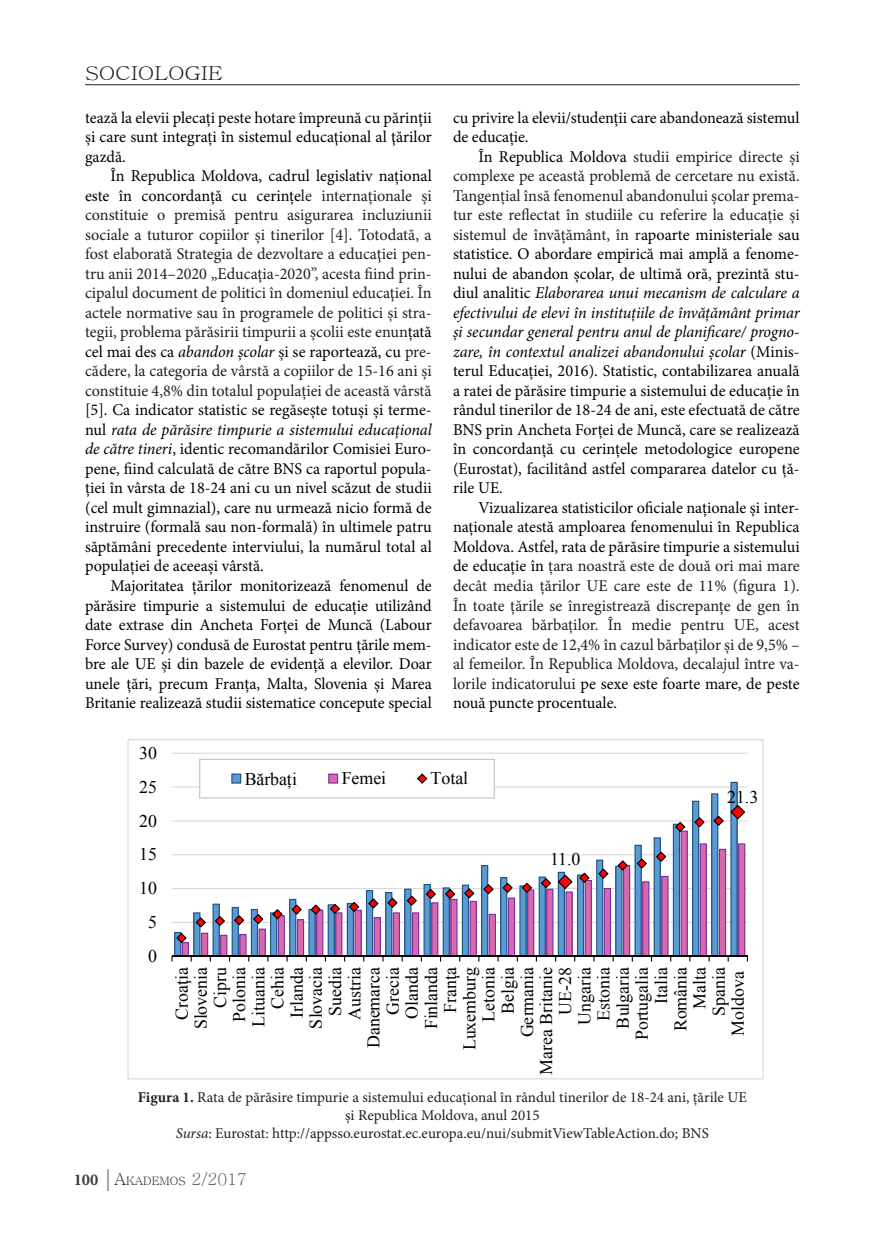
<style>
.page{position:relative;width:872px;height:1234px;background:#fff}
.page>*{position:absolute;margin:0;border:0;box-sizing:border-box;transform-origin:0 0}
.t1{font:19.2px "Batang";color:#231f20;scale:1.15 1}
.t2{font:17.85px/19.2px "Times New Roman";color:#000;text-align:right}
.Text_de_baza{font:16.5px/19.5px "Minion Pro";color:#231f20;text-align:justify}
.Text_de_baza-2{font:16.5px/19.5px "Minion Pro";letter-spacing:-.005em;color:#000;text-align:justify}
.legenda{font:15px/18px "Minion Pro";color:#231f20;text-align:center}
.t3{font:11.55px "Batang";color:#231f20}
.s1{color:#000}
.s2{font-style:italic;color:#000}
.s3{color:#231f20}
.s4{font-style:italic}
.s5{font-weight:700}
.s6{font-family:"Minion Pro";font-weight:700;font-size:16.5px;color:#3e3e3f}
.s7{font-family:"Garamond";font-size:24px;color:#636366}
.s8{font-size:16.5px}
.s9{font-size:16.5px;color:#636366}
</style>
<div class="page">
<hr style="left:85px;top:84px;width:714px;height:1px;background:#231f20">
<svg style="left:127px;top:739px;width:636px;height:340px"></svg>
<p class="t1" style="left:85px;top:64px;width:122px">SOCIOLOGIE</p>
<p class="Text_de_baza-2" style="left:85px;top:108px;width:348px">tează la elevii plecați peste hotare împreună cu părinții şi care sunt integrați în sistemul educaţional al ţărilor gazdă.</p>
<p class="Text_de_baza" style="left:85px;top:166px;width:348px;text-indent:26px"><span class="s1">În Republica Moldova, cadrul legislativ național este în concordanță cu cerințe</span>le internaționale și constituie o premisă pentru asigurarea incluziunii sociale a tuturor copiilor și tinerilor [4]. Totodată, a fost elaborată Strategia de dezvoltare a educaţiei pen&shy;tru anii 2014–2020 „Educaţia-2020”, acesta fiind prin&shy;cipalul document de politici în domeniul educaţiei. În actele normative sau în programele de politici și stra&shy;tegii, problema părăsirii timpurii a școlii este enun<span class="s1">țată cel mai des ca</span> <span class="s2">abandon școlar</span> <span class="s1">și se raportează, cu</span> pre&shy;cădere, la categoria de vârstă a copiilor de 15-16 ani și constituie 4,8% din totalul populației de această vârstă <span class="s1">[5]. Ca indicator statistic se regăsește totuși și terme&shy;nul</span> <span class="s2">rata de părăsire timpurie a sistemului educațional de către tineri</span><span class="s1">, identic recomandărilor Comisiei Euro&shy;pene, fiind calculată de către BNS ca raportul popula&shy;ției în vârsta de 18-24 ani cu un nivel scăzut de studii (cel mult gimnazial), care nu urmează nicio formă de instruire (formală sau non-formală) în ultimele patru săptămâni precedente interviului, la numărul total al populației de aceeași vârstă.</span></p>
<p class="Text_de_baza-2" style="left:85px;top:576px;width:348px;text-indent:26px">Majoritatea țărilor monitorizează fenomenul de părăsire timpurie a sistemului de educație utilizând date extrase din Ancheta Forței de Muncă (Labour Force Survey) condusă de Eurostat pentru țările mem&shy;bre ale UE și din bazele de evidență a elevilor. Doar unele țări, precum Franța, Malta, Slovenia și Marea Britanie realizează studii sistematice concepute special</p>
<p class="t2" style="left:139px;top:742px;width:19px">30</p>
<p class="Text_de_baza-2" style="left:453px;top:108px;width:348px">cu privire la elevii/studenții care abandonează sistemul de educație.</p>
<p class="Text_de_baza-2" style="left:453px;top:147px;width:348px;text-indent:26px">În Republica Moldova <span class="s3">studii empirice directe și complexe pe această problemă de cercetare nu există.<br>Tangențial însă fenomenul abandonului școlar prema&shy;tur este reflectat în studiile cu referire la educație și sistemul de învățământ, în r</span>apoarte ministeriale sau statistice. O abordare empirică mai amplă a fenome&shy;nului de abandon școlar, de ultimă oră, prezintă stu&shy;diul analitic <span class="s4">Elaborarea unui mecanism de calculare a efectivului de elevi în instituțiile de învățământ primar şi secundar general pentru anul de planificare/ progno&shy;zare, în contextul analizei abandonului școlar</span> (Minis&shy;terul Educației, 2016). Statistic, contabilizarea anuală a ratei de părăsire timpurie a sistemului de educație în rândul tinerilor de 18-24 de ani, este efectuată de către BNS prin Ancheta Forței de Muncă, care se realizează în concordanță cu cerințele metodologice europene (Eurostat), facilitând astfel compararea datelor cu ță&shy;rile UE.</p>
<p class="Text_de_baza" style="left:453px;top:498px;width:348px;text-indent:26px"><span class="s1">Vizualizarea statisticilor oficiale naționale și inter&shy;naționale atestă amploarea fenomenului în Republica Moldova. Astfel, rata de părăsire timpurie a sistemului de educație în</span> țara noastră este de două ori mai mare decât media țărilor UE care este de 11% (figura 1).<br>În toate țările se înregistrează discrepanțe de gen în defavoarea bărbaților. În medie pentru UE, acest indicator este de 12,4% în cazul bărbaților și de 9,5% – al femeilor. În Republica Moldova, decalajul între va&shy;lorile indicatorului <span class="s1">pe sexe este foarte mare, de peste nouă puncte procentuale.</span></p>
<p class="t2" style="left:139px;top:776px;width:19px">25</p>
<p class="t2" style="left:139px;top:810px;width:19px">20</p>
<p class="t2" style="left:139px;top:844px;width:19px">15</p>
<p class="t2" style="left:139px;top:878px;width:19px">10</p>
<p class="t2" style="left:148px;top:912px;width:10px">5</p>
<p class="t2" style="left:148px;top:945px;width:10px">0</p>
<p class="t2" style="left:245px;top:769px;width:54px">Bărbați</p>
<p class="t2" style="left:342px;top:768px;width:46px">Femei</p>
<p class="t2" style="left:430px;top:768px;width:39px">Total</p>
<p class="t2" style="left:550px;top:848px;width:32px">11.0</p>
<p class="t2" style="left:727px;top:787px;width:33px">21.3</p>
<p class="t2" style="left:172px;top:1074px;width:109px;rotate:-90deg">Croaţia<br>Slovenia<br>Cipru<br>Polonia<br>Lituania<br>Cehia<br>Irlanda<br>Slovacia<br>Suedia<br>Austria<br>Danemarca<br>Grecia<br>Olanda<br>Finlanda<br>Franţa<br>Luxemburg<br>Letonia<br>Belgia<br>Germania<br>Marea Britanie<br>UE-28<br>Ungaria<br>Estonia<br>Bulgaria<br>Portugalia<br>Italia<br>România<br>Malta<br>Spania<br>Moldova</p>
<p class="legenda" style="left:138px;top:1088px;width:610px"><span class="s5">Figura 1.</span> Rata de părăsire timpurie a sistemului educațional în rândul tinerilor de 18-24 ani, țările UE și Republica Moldova, anul 2015</p>
<p class="legenda" style="left:176px;top:1124px;width:534px"><span class="s4">Sursa</span>: Eurostat: http://appsso.eurostat.ec.europa.eu/nui/submitViewTableAction.do; BNS</p>
<p class="t3" style="left:74px;top:1175px;width:175px"><span class="s6">100</span> <span class="s7">|</span><span class="s8">A</span>KADEMOS <span class="s9">2/2017</span></p>
</div>
